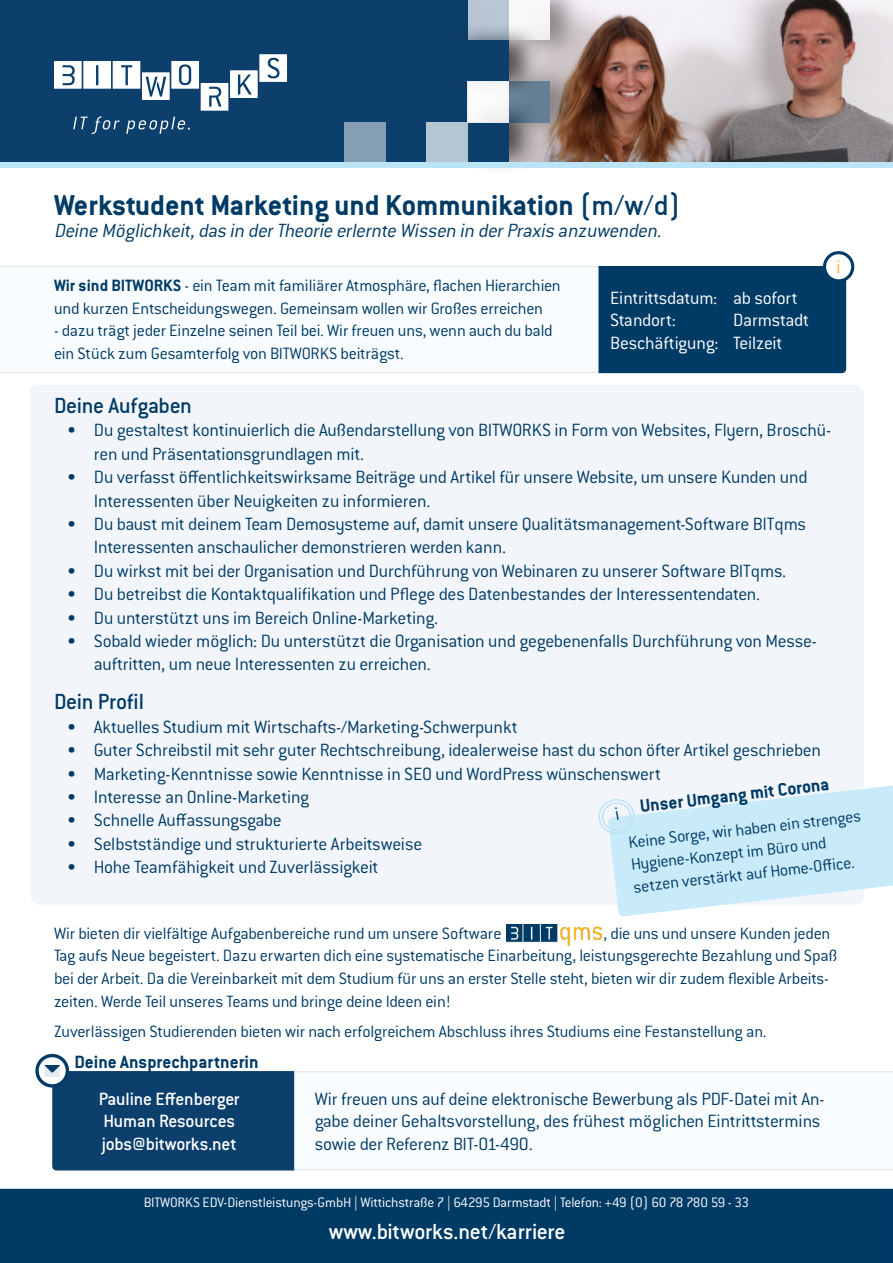
<style>
.page{position:relative;width:893px;height:1263px;background:#fff}
.page>*{position:absolute;margin:0;border:0;box-sizing:border-box;transform-origin:0 0}
.t1{font:700 31.5px "Conduit ITC Std";color:#003b66}
.t2{font:500 24px "Conduit ITC Std";color:#fff}
.t3{font:500 24px "Conduit ITC Std";letter-spacing:-.015em;color:#003b66}
.t4{font:italic 300 21px "Conduit ITC Std";color:#003b66}
.t5{font:300 19.5px/23.4px "Conduit ITC Std";letter-spacing:-.015em;color:#003b66}
.t6{font:300 19.5px "Conduit ITC Std";letter-spacing:-.015em;color:#fff}
.t7{font:500 19.5px "Conduit ITC Std";letter-spacing:-.01em;color:#fff}
.t8{font:700 19.5px "Conduit ITC Std";color:#003b66}
.t9{font:300 19.5px "Conduit ITC Std";color:#faaf18}
.t10{font:300 18px/22.5px "Conduit ITC Std";letter-spacing:-.015em;color:#003b66}
.t11{font:300 15px "Conduit ITC Std";letter-spacing:-.015em;color:#fff}
.s1{font-weight:500}
.s2{font-weight:700}
</style>
<div class="page">
<div style="left:0;top:1189px;width:893px;height:74px;background:#003b66"></div>
<svg style="left:294px;top:1071px;width:599px;height:99px"></svg>
<svg style="left:0;top:266px;width:598px;height:107px"></svg>
<svg style="left:35px;top:1054px;width:34px;height:33px"></svg>
<div style="left:39px;top:1057px;width:27px;height:27px;background:#fff;border-radius:50%"></div>
<svg style="left:44px;top:1065px;width:250px;height:105px;background:#215079"></svg>
<img style="left:506px;top:925px;width:96px;height:20px">
<div style="left:31px;top:385px;width:832px;height:519px;background:#f2f6fb"></div>
<div style="left:598px;top:266px;width:248px;height:107px;background:#003b66"></div>
<svg style="left:823px;top:251px;width:31px;height:31px"></svg>
<div style="left:826px;top:254px;width:25px;height:25px;background:#fff;border-radius:50%"></div>
<img style="left:540px;top:0;width:353px;height:162px">
<div style="left:0;top:0;width:468px;height:162px;background:#0c3f6c"></div>
<svg style="left:54px;top:54px;width:233px;height:80px"></svg>
<div style="left:461px;top:95px;width:79px;height:79px;background:#231f20;opacity:.75"></div>
<div style="left:468px;top:122px;width:41px;height:41px;background:#0c3f6c"></div>
<div style="left:427px;top:122px;width:41px;height:41px;background:#b5c5d2"></div>
<div style="left:344px;top:122px;width:42px;height:41px;background:#859eb5"></div>
<div style="left:505px;top:64px;width:78px;height:78px;background:#231f20;opacity:.75"></div>
<svg style="left:509px;top:81px;width:41px;height:41px"></svg>
<div style="left:505px;top:0;width:78px;height:60px;background:#231f20;opacity:.75"></div>
<div style="left:509px;top:0;width:41px;height:40px;background:#f9f7f9"></div>
<div style="left:446px;top:22px;width:96px;height:79px;background:#231f20;opacity:.75"></div>
<div style="left:450px;top:40px;width:59px;height:41px;background:#0c3f6c"></div>
<div style="left:468px;top:81px;width:41px;height:41px;background:#fff"></div>
<svg style="left:468px;top:0;width:41px;height:40px;background:#afbccb"></svg>
<div style="left:0;top:162px;width:893px;height:6px;background:#bce4f7"></div>
<svg style="left:598px;top:785px;width:295px;height:131px"></svg>
<p class="t1" style="left:54px;top:186px;width:628px">Werkstudent Marketing und Kommunikation <span class="s1">(m/w/d)</span></p>
<p class="t4" style="left:54px;top:218px;width:613px">Deine Möglichkeit,das in derTheorie erlernte Wissen in derPraxis anzuwenden.</p>
<p class="t10" style="left:54px;top:274px;width:508px"><span class="s2">Wir sind BITWORKS</span> - ein Team mit familiärer Atmosphäre, flachen Hierarchien und kurzen Entscheidungswegen. Gemeinsam wollen wir Großes erreichen</p>
<p class="t10" style="left:54px;top:319px;width:500px">- dazu trägt jeder Einzelne seinen Teil bei. Wir freuen uns, wenn auch du bald ein Stück zum Gesamterfolg von BITWORKS beiträgst.</p>
<p class="t6" style="left:610px;top:286px;width:109px">Eintrittsdatum:</p>
<p class="t6" style="left:610px;top:308px;width:67px">Standort:</p>
<p class="t6" style="left:610px;top:331px;width:110px">Beschäftigung:</p>
<p class="t6" style="left:733px;top:286px;width:66px">ab sofort</p>
<p class="t6" style="left:733px;top:308px;width:78px">Darmstadt</p>
<p class="t6" style="left:733px;top:331px;width:51px">Teilzeit</p>
<p class="t9" style="left:837px;top:255px;width:6px">i</p>
<p class="t3" style="left:54px;top:391px;width:139px">Deine Aufgaben</p>
<p class="t5" style="left:94px;top:418px;width:739px;text-indent:-27px">• Du gestaltest kontinuierlich die Außendarstellung von BITWORKS in Form von Websites, Flyern, Broschü&shy;ren und Präsentationsgrundlagen mit.</p>
<p class="t5" style="left:94px;top:465px;width:715px;text-indent:-27px">• Du verfasst öffentlichkeitswirksame Beiträge und Artikel für unsere Website, um unsere Kunden und<br>Interessenten über Neuigkeiten zu informieren.</p>
<p class="t5" style="left:94px;top:512px;width:714px;text-indent:-27px">• Du baust mit deinem Team Demosysteme auf, damit unsere Qualitätsmanagement-Software BITqms<br>Interessenten anschaulicher demonstrieren werden kann.</p>
<p class="t5" style="left:67px;top:558px;width:721px">• Du wirkst mit bei der Organisation und Durchführung von Webinaren zu unserer Software BITqms.</p>
<p class="t5" style="left:67px;top:582px;width:695px">• Du betreibst die Kontaktqualifikation und Pflege des Datenbestandes der Interessentendaten.</p>
<p class="t5" style="left:67px;top:605px;width:373px">• Du unterstützt uns im Bereich Online-Marketing.</p>
<p class="t5" style="left:94px;top:629px;width:725px;text-indent:-27px">• Sobald wieder möglich: Du unterstützt die Organisation und gegebenenfalls Durchführung von Messe&shy;auftritten, um neue Interessenten zu erreichen.</p>
<p class="t3" style="left:54px;top:687px;width:92px">Dein Profil</p>
<p class="t5" style="left:67px;top:714px;width:453px">• Aktuelles Studium mit Wirtschafts-/Marketing-Schwerpunkt</p>
<p class="t5" style="left:67px;top:738px;width:756px">• Guter Schreibstil mit sehr guter Rechtschreibung, idealerweise hast du schon öfter Artikel geschrieben</p>
<p class="t5" style="left:67px;top:761px;width:596px">• Marketing-Kenntnisse sowie Kenntnisse in SEO und WordPress wünschenswert</p>
<p class="t5" style="left:67px;top:785px;width:244px">• Interesse an Online-Marketing</p>
<p class="t5" style="left:67px;top:808px;width:217px">• Schnelle Auffassungsgabe</p>
<p class="t5" style="left:67px;top:831px;width:357px">• Selbstständige und strukturierte Arbeitsweise</p>
<p class="t5" style="left:67px;top:855px;width:313px">• Hohe Teamfähigkeit und Zuverlässigkeit</p>
<p class="t8" style="left:639px;top:793px;width:192px;rotate:-6deg">Unser Umgang mit Corona</p>
<p class="t10" style="left:627px;top:829px;width:236px;rotate:-6deg">Keine Sorge, wir haben ein strenges<br>Hygiene-Konzept im Büro und</p>
<p class="t10" style="left:632px;top:874px;width:224px;rotate:-6deg">setzen verstärkt auf Home-Offi ce.</p>
<p class="t10" style="left:54px;top:921px;width:449px">Wir bieten dir vielfältige Aufgabenbereiche rund um unsere Software</p>
<p class="t10" style="left:54px;top:921px;width:785px;text-indent:549px">, die uns und unsere Kunden jeden Tag aufs Neue begeistert. Dazu erwarten dich eine systematische Einarbeitung, leistungsgerechte Bezahlung und Spaß bei der Arbeit. Da die Vereinbarkeit mit dem Studium für uns an erster Stelle steht, bieten wir dir zudem flexible Arbeits&shy;zeiten. Werde Teil unseres Teams und bringe deine Ideen ein!</p>
<p class="t10" style="left:54px;top:1019px;width:714px">Zuverlässigen Studierenden bieten wir nach erfolgreichem Abschluss ihres Studiums eine Festanstellung an.</p>
<p class="t8" style="left:74px;top:1050px;width:186px">Deine Ansprechpartnerin</p>
<p class="t7" style="left:99px;top:1087px;width:143px">Pauline Effenberger</p>
<p class="t7" style="left:103px;top:1109px;width:133px">Human Resources</p>
<p class="t7" style="left:102px;top:1132px;width:136px">jobs@bitworks.net</p>
<p class="t5" style="left:315px;top:1087px;width:511px;line-height:22.5px">Wir freuen uns auf deine elektronische Bewerbung als PDF-Datei mit An&shy;gabe deiner Gehaltsvorstellung, des frühest möglichen Eintrittstermins sowie der Referenz BIT-01-490.</p>
<p class="t11" style="left:144px;top:1193px;width:607px">BITWORKS EDV-Dienstleistungs-GmbH | Wittichstraße 7 | 64295 Darmstadt | Telefon: +49 (0) 60 78 780 59 - 33</p>
<p class="t2" style="left:329px;top:1217px;width:238px">www.bitworks.net/karriere</p>
</div>
